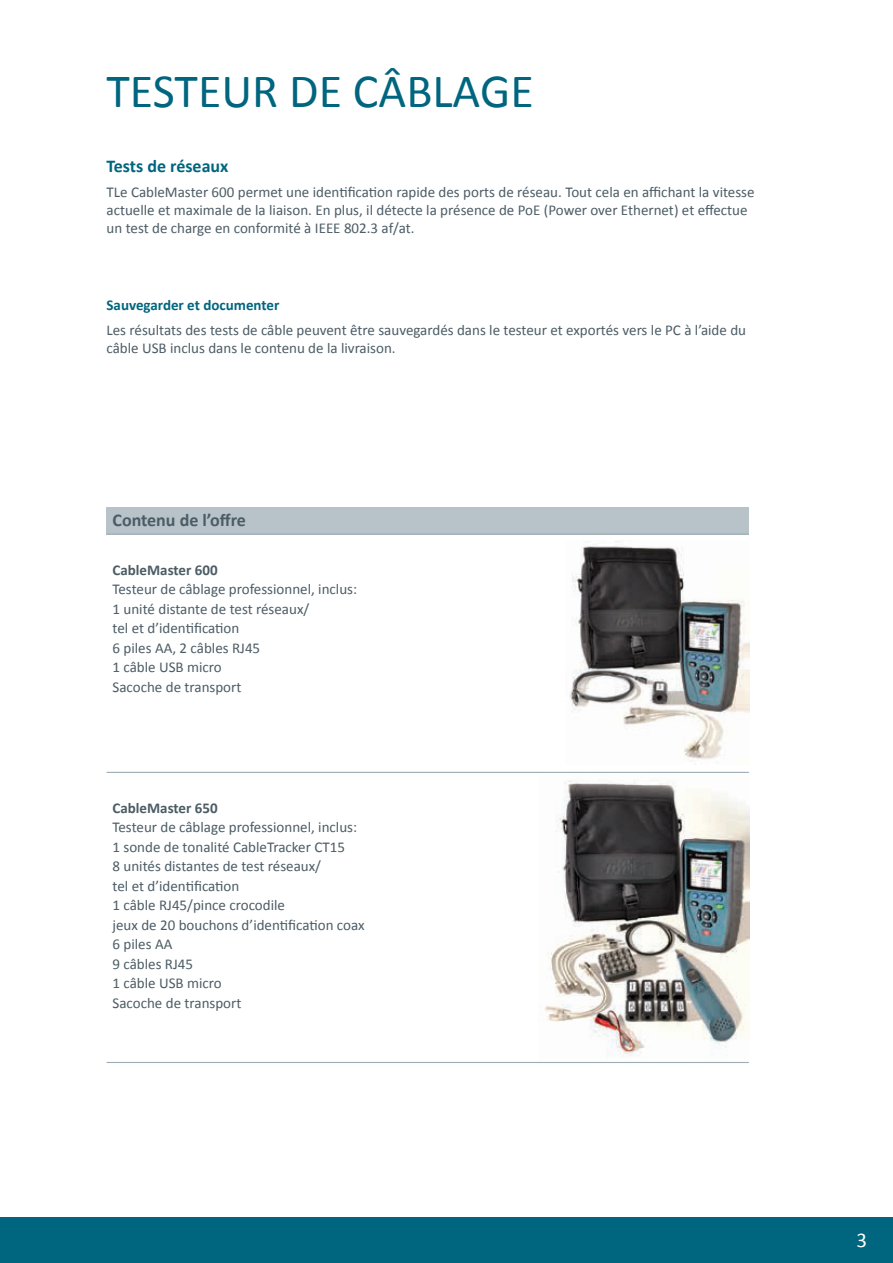
<style>
.page{position:relative;width:893px;height:1263px;background:#fff}
.page>*{position:absolute;margin:0;border:0;box-sizing:border-box;transform-origin:0 0}
.t1{font:48px "Calibri";color:#00657e}
.t2{font:21px "Calibri";color:#fff}
.general_text{font:700 18px "Calibri";color:#4c5c65}
.general_text-2{font:700 18px "Calibri";color:#00657e}
.general_text-3{font:15px/18px "Calibri";color:#4c5c65}
.general_text-4{font:700 15px "Calibri";color:#4c5c65}
.general_text-5{font:700 15px "Calibri";color:#00657e}
</style>
<div class="page">
<div style="left:0;top:1217px;width:893px;height:46px;background:#00657e"></div>
<div style="left:107px;top:507px;width:642px;height:27px;background:#b7c2c9"></div>
<hr style="left:107px;top:533px;width:642px;height:2px;background:#9dacb5">
<hr style="left:107px;top:772px;width:642px;height:1px;background:#9dacb5">
<hr style="left:107px;top:1062px;width:642px;height:1px;background:#9dacb5">
<img style="left:570px;top:541px;width:180px;height:223px">
<img style="left:544px;top:780px;width:205px;height:277px">
<p class="t1" style="left:107px;top:61px;width:429px">TESTEUR DE CÂBLAGE</p>
<p class="general_text-2" style="left:107px;top:155px;width:123px">Tests de réseaux</p>
<p class="general_text-3" style="left:107px;top:183px;width:650px">TLe CableMaster 600 permet une identification rapide des ports de réseau. Tout cela en affichant la vitesse actuelle et maximale de la liaison. En plus, il détecte la présence de PoE (Power over Ethernet) et effectue un test de charge en conformité à IEEE 802.3 af/at.</p>
<p class="general_text-5" style="left:107px;top:295px;width:174px">Sauvegarder et documenter</p>
<p class="general_text-3" style="left:107px;top:321px;width:641px">Les résultats des tests de câble peuvent être sauvegardés dans le testeur et exportés vers le PC à l’aide du câble USB inclus dans le contenu de la livraison.</p>
<p class="general_text" style="left:113px;top:509px;width:135px">Contenu de l’offre</p>
<p class="general_text-4" style="left:113px;top:560px;width:107px">CableMaster 600</p>
<p class="general_text-3" style="left:113px;top:579px;width:246px">Testeur de câblage professionnel, inclus:</p>
<p class="general_text-3" style="left:113px;top:599px;width:198px">1 unité distante de test réseaux/</p>
<p class="general_text-3" style="left:113px;top:618px;width:128px">tel et d’identification</p>
<p class="general_text-3" style="left:113px;top:638px;width:149px">6 piles AA, 2 câbles RJ45</p>
<p class="general_text-3" style="left:113px;top:657px;width:111px">1 câble USB micro</p>
<p class="general_text-3" style="left:113px;top:677px;width:130px">Sacoche de transport</p>
<p class="general_text-4" style="left:113px;top:799px;width:107px">CableMaster 650</p>
<p class="general_text-3" style="left:113px;top:818px;width:246px">Testeur de câblage professionnel, inclus:</p>
<p class="general_text-3" style="left:113px;top:837px;width:234px">1 sonde de tonalité CableTracker CT15</p>
<p class="general_text-3" style="left:113px;top:857px;width:210px">8 unités distantes de test réseaux/</p>
<p class="general_text-3" style="left:113px;top:876px;width:128px">tel et d’identification</p>
<p class="general_text-3" style="left:113px;top:896px;width:174px">1 câble RJ45/pince crocodile</p>
<p class="general_text-3" style="left:113px;top:915px;width:254px">jeux de 20 bouchons d’identification coax</p>
<p class="general_text-3" style="left:113px;top:935px;width:61px">6 piles AA</p>
<p class="general_text-3" style="left:113px;top:954px;width:82px">9 câbles RJ45</p>
<p class="general_text-3" style="left:113px;top:974px;width:111px">1 câble USB micro</p>
<p class="general_text-3" style="left:113px;top:993px;width:130px">Sacoche de transport</p>
<p class="t2" style="left:856px;top:1227px;width:12px">3</p>
</div>
